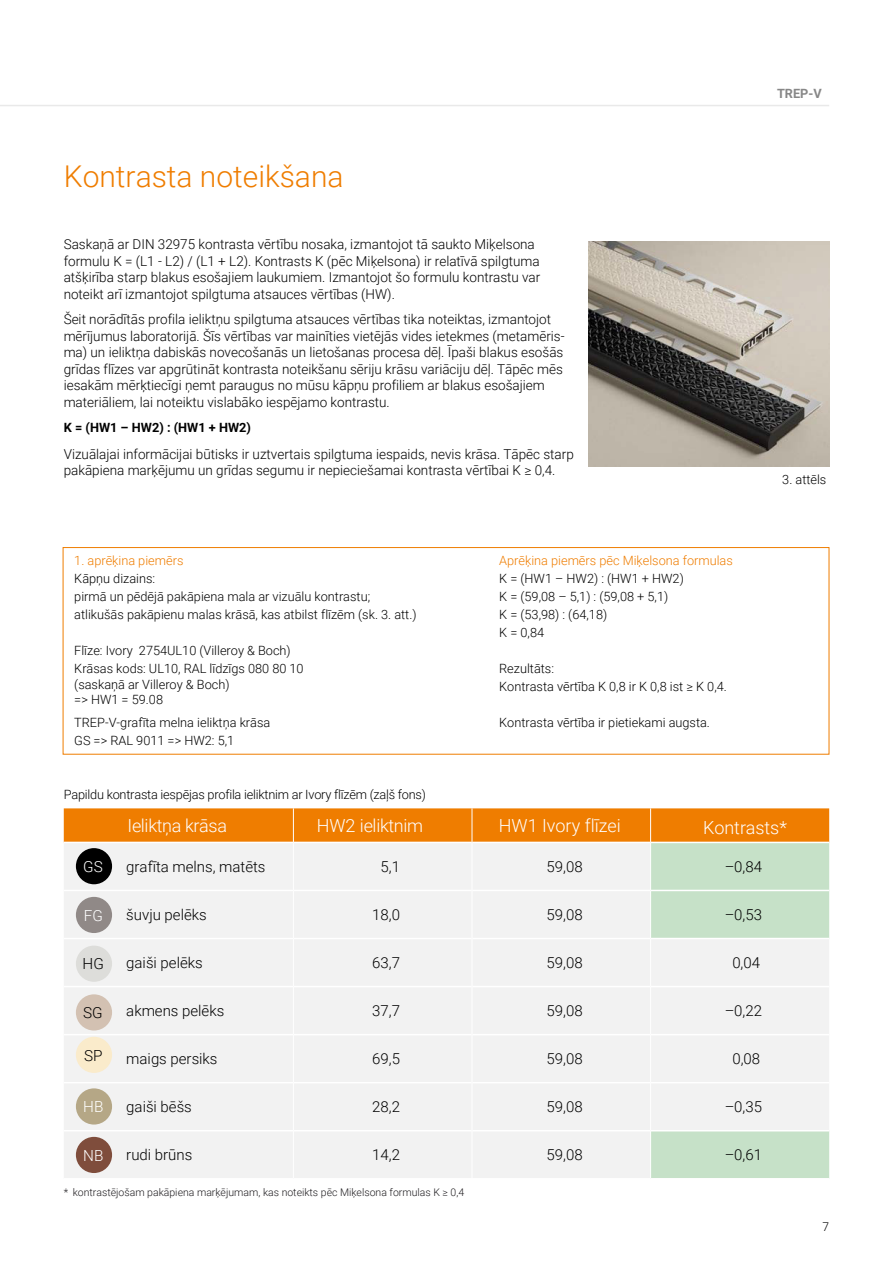
<style>
.page{position:relative;width:893px;height:1263px;background:#fff}
.page>*{position:absolute;margin:0;border:0;box-sizing:border-box;transform-origin:0 0}
.t1{font:300 30px "Roboto";color:#ef7d00}
.t2{font:300 18px "Roboto";letter-spacing:-.015em;color:#fff}
.t3{font:300 15.3px "Roboto";color:#fff}
.t4{font:300 15.3px "Roboto";color:#000}
.t5{font:300 15px "Roboto";color:#000}
.t6{font:300 13.65px/16.5px "Roboto";color:#000}
.t7{font:300 12.75px/18px "Roboto";color:#000}
.t8{font:300 12.75px "Roboto";color:#ef7d00}
.t9{font:700 12.75px "Roboto";color:#000}
.t10{font:700 12.75px "Roboto";color:#878787}
.t11{font:300 12px "Roboto";color:#000}
.t12{font:300 10.5px "Roboto";color:#1e1c1f}
</style>
<div class="page">
<div style="left:63px;top:547px;width:766px;height:207px;border:1px solid #ef7d00"></div>
<img style="left:588px;top:241px;width:241px;height:225px">
<div style="left:64px;top:808px;width:765px;height:34px;background:#ef7d00"></div>
<div style="left:64px;top:843px;width:586px;height:335px;background:#f2f2f2"></div>
<svg style="left:651px;top:843px;width:178px;height:335px;fill:#f2f2f2"></svg>
<hr style="left:64px;top:890px;width:229px;height:1px;background:#fff">
<hr style="left:294px;top:890px;width:178px;height:1px;background:#fff">
<hr style="left:472px;top:890px;width:178px;height:1px;background:#fff">
<hr style="left:651px;top:890px;width:178px;height:1px;background:#fff">
<hr style="left:64px;top:938px;width:229px;height:1px;background:#fff">
<hr style="left:294px;top:938px;width:178px;height:1px;background:#fff">
<hr style="left:472px;top:938px;width:178px;height:1px;background:#fff">
<hr style="left:651px;top:938px;width:178px;height:1px;background:#fff">
<hr style="left:64px;top:986px;width:229px;height:1px;background:#fff">
<hr style="left:294px;top:986px;width:178px;height:1px;background:#fff">
<hr style="left:472px;top:986px;width:178px;height:1px;background:#fff">
<hr style="left:651px;top:986px;width:178px;height:1px;background:#fff">
<hr style="left:64px;top:1034px;width:229px;height:1px;background:#fff">
<hr style="left:294px;top:1034px;width:178px;height:1px;background:#fff">
<hr style="left:472px;top:1034px;width:178px;height:1px;background:#fff">
<hr style="left:651px;top:1034px;width:178px;height:1px;background:#fff">
<hr style="left:64px;top:1082px;width:229px;height:1px;background:#fff">
<hr style="left:294px;top:1082px;width:178px;height:1px;background:#fff">
<hr style="left:472px;top:1082px;width:178px;height:1px;background:#fff">
<hr style="left:651px;top:1082px;width:178px;height:1px;background:#fff">
<hr style="left:64px;top:1130px;width:229px;height:1px;background:#fff">
<hr style="left:294px;top:1130px;width:178px;height:1px;background:#fff">
<hr style="left:472px;top:1130px;width:178px;height:1px;background:#fff">
<hr style="left:651px;top:1130px;width:178px;height:1px;background:#fff">
<hr style="left:293px;top:808px;width:1px;height:34px;background:#fff">
<hr style="left:472px;top:808px;width:1px;height:34px;background:#fff">
<hr style="left:650px;top:808px;width:1px;height:34px;background:#fff">
<hr style="left:293px;top:842px;width:1px;height:48px;background:#fff">
<hr style="left:472px;top:842px;width:1px;height:48px;background:#fff">
<hr style="left:293px;top:890px;width:1px;height:48px;background:#fff">
<hr style="left:472px;top:890px;width:1px;height:48px;background:#fff">
<hr style="left:293px;top:938px;width:1px;height:48px;background:#fff">
<hr style="left:472px;top:938px;width:1px;height:48px;background:#fff">
<hr style="left:293px;top:986px;width:1px;height:49px;background:#fff">
<hr style="left:472px;top:986px;width:1px;height:49px;background:#fff">
<hr style="left:293px;top:1035px;width:1px;height:48px;background:#fff">
<hr style="left:472px;top:1035px;width:1px;height:48px;background:#fff">
<hr style="left:293px;top:1083px;width:1px;height:48px;background:#fff">
<hr style="left:472px;top:1083px;width:1px;height:48px;background:#fff">
<hr style="left:293px;top:1131px;width:1px;height:47px;background:#fff">
<hr style="left:472px;top:1131px;width:1px;height:47px;background:#fff">
<div style="left:76px;top:848px;width:36px;height:36px;background:#000;border-radius:50%"></div>
<div style="left:76px;top:897px;width:36px;height:36px;background:#908987;border-radius:50%"></div>
<div style="left:76px;top:945px;width:36px;height:37px;background:#ddddda;border-radius:50%"></div>
<div style="left:76px;top:994px;width:36px;height:36px;background:#d3c1b2;border-radius:50%"></div>
<div style="left:76px;top:1037px;width:36px;height:36px;background:#faebcb;border-radius:50%"></div>
<div style="left:76px;top:1088px;width:36px;height:36px;background:#b5a786;border-radius:50%"></div>
<div style="left:76px;top:1137px;width:36px;height:36px;background:#7f4d3c;border-radius:50%"></div>
<hr style="left:0;top:105px;width:829px;height:1px;background:#e9e9e9">
<h1 class="t1" style="left:64px;top:156px;width:281px">Kontrasta noteikšana</h1>
<p class="t6" style="left:64px;top:236px;width:478px">Saskaņā ar DIN 32975 kontrasta vērtību nosaka, izmantojot tā saukto Miķelsona formulu K = (L1 - L2) / (L1 + L2). Kontrasts K (pēc Miķelsona) ir relatīvā spilgtuma atšķirība starp blakus esošajiem laukumiem. Izmantojot šo formulu kontrastu var noteikt arī izmantojot spilgtuma atsauces vērtības (HW).</p>
<p class="t6" style="left:64px;top:311px;width:502px">Šeit norādītās profila ieliktņu spilgtuma atsauces vērtības tika noteiktas, izmantojot mērījumus laboratorijā. Šīs vērtības var mainīties vietējās vides ietekmes (metamēris&shy;ma) un ieliktņa dabiskās novecošanās un lietošanas procesa dēļ. Īpaši blakus esošās grīdas flīzes var apgrūtināt kontrasta noteikšanu sēriju krāsu variāciju dēļ. Tāpēc mēs iesakām mērķtiecīgi ņemt paraugus no mūsu kāpņu profiliem ar blakus esošajiem materiāliem, lai noteiktu vislabāko iespējamo kontrastu.</p>
<p class="t6" style="left:64px;top:445px;width:512px">Vizuālajai informācijai būtisks ir uztvertais spilgtuma iespaids, nevis krāsa. Tāpēc starp pakāpiena marķējumu un grīdas segumu ir nepieciešamai kontrasta vērtībai K ≥ 0,4.</p>
<p class="t9" style="left:64px;top:419px;width:189px">K = (HW1 – HW2) : (HW1 + HW2)</p>
<p class="t8" style="left:74px;top:552px;width:111px">1. aprēķina piemērs</p>
<p class="t7" style="left:74px;top:569px;width:344px">Kāpņu dizains:<br>pirmā un pēdējā pakāpiena mala ar vizuālu kontrastu; atlikušās pakāpienu malas krāsā, kas atbilst flīzēm (sk. 3. att.)</p>
<p class="t7" style="left:74px;top:641px;width:231px">Flīze: Ivory 2754UL10 (Villeroy &amp; Boch)<br>Krāsas kods: UL10, RAL līdzīgs 080 80 10</p>
<p class="t7" style="left:74px;top:676px;width:157px;line-height:15.3px">(saskaņā ar Villeroy &amp; Boch) =&gt; HW1 = 59.08</p>
<p class="t7" style="left:74px;top:713px;width:198px">TREP-V-grafīta melna ieliktņa krāsa<br>GS =&gt; RAL 9011 =&gt; HW2: 5,1</p>
<p class="t8" style="left:499px;top:552px;width:235px">Aprēķina piemērs pēc Miķelsona formulas</p>
<p class="t7" style="left:499px;top:569px;width:186px">K = (HW1 – HW2) : (HW1 + HW2)<br>K = (59,08 – 5,1) : (59,08 + 5,1)<br>K = (53,98) : (64,18)<br>K = 0,84</p>
<p class="t7" style="left:499px;top:659px;width:229px">Rezultāts:<br>Kontrasta vērtība K 0,8 ir K 0,8 ist ≥ K 0,4.</p>
<p class="t7" style="left:499px;top:713px;width:212px">Kontrasta vērtība ir pietiekami augsta.</p>
<p class="t10" style="left:777px;top:84px;width:46px">TREP-V</p>
<p class="t7" style="left:782px;top:470px;width:46px">3. attēls</p>
<p class="t7" style="left:64px;top:785px;width:364px">Papildu kontrasta iespējas profila ieliktnim ar Ivory flīzēm (zaļš fons)</p>
<h2 class="t2" style="left:128px;top:813px;width:101px">Ieliktņa krāsa</h2>
<h2 class="t2" style="left:317px;top:813px;width:108px">HW2 ieliktnim</h2>
<h2 class="t2" style="left:499px;top:813px;width:123px">HW1 Ivory flīzei</h2>
<h2 class="t2" style="left:703px;top:815px;width:85px">Kontrasts*</h2>
<p class="t5" style="left:126px;top:856px;width:141px">grafīta melns, matēts</p>
<p class="t5" style="left:380px;top:856px;width:21px">5,1</p>
<p class="t5" style="left:547px;top:856px;width:38px">59,08</p>
<p class="t5" style="left:725px;top:856px;width:39px">–0,84</p>
<p class="t5" style="left:126px;top:904px;width:82px">šuvju pelēks</p>
<p class="t5" style="left:372px;top:904px;width:29px">18,0</p>
<p class="t5" style="left:547px;top:904px;width:38px">59,08</p>
<p class="t5" style="left:725px;top:904px;width:39px">–0,53</p>
<p class="t5" style="left:126px;top:952px;width:78px">gaiši pelēks</p>
<p class="t5" style="left:372px;top:952px;width:29px">63,7</p>
<p class="t5" style="left:547px;top:952px;width:38px">59,08</p>
<p class="t5" style="left:732px;top:952px;width:29px">0,04</p>
<p class="t5" style="left:126px;top:1000px;width:100px">akmens pelēks</p>
<p class="t5" style="left:372px;top:1000px;width:29px">37,7</p>
<p class="t5" style="left:547px;top:1000px;width:38px">59,08</p>
<p class="t5" style="left:725px;top:1000px;width:39px">–0,22</p>
<p class="t5" style="left:126px;top:1048px;width:93px">maigs persiks</p>
<p class="t5" style="left:372px;top:1048px;width:29px">69,5</p>
<p class="t5" style="left:547px;top:1048px;width:38px">59,08</p>
<p class="t5" style="left:732px;top:1048px;width:29px">0,08</p>
<p class="t5" style="left:126px;top:1096px;width:67px">gaiši bēšs</p>
<p class="t5" style="left:372px;top:1096px;width:29px">28,2</p>
<p class="t5" style="left:547px;top:1096px;width:38px">59,08</p>
<p class="t5" style="left:725px;top:1096px;width:39px">–0,35</p>
<p class="t5" style="left:126px;top:1144px;width:68px">rudi brūns</p>
<p class="t5" style="left:372px;top:1144px;width:29px">14,2</p>
<p class="t5" style="left:547px;top:1144px;width:38px">59,08</p>
<p class="t5" style="left:725px;top:1144px;width:39px">–0,61</p>
<p class="t12" style="left:64px;top:1185px;width:402px">* kontrastējošam pakāpiena marķējumam, kas noteikts pēc Miķelsona formulas K ≥ 0,4</p>
<p class="t3" style="left:83px;top:856px;width:21px">GS</p>
<p class="t3" style="left:84px;top:904px;width:21px">FG</p>
<p class="t4" style="left:83px;top:953px;width:23px">HG</p>
<p class="t4" style="left:83px;top:1002px;width:21px">SG</p>
<p class="t4" style="left:84px;top:1044px;width:20px">SP</p>
<p class="t3" style="left:83px;top:1096px;width:22px">HB</p>
<p class="t3" style="left:83px;top:1144px;width:22px">NB</p>
<p class="t11" style="left:822px;top:1219px;width:8px">7</p>
</div>
